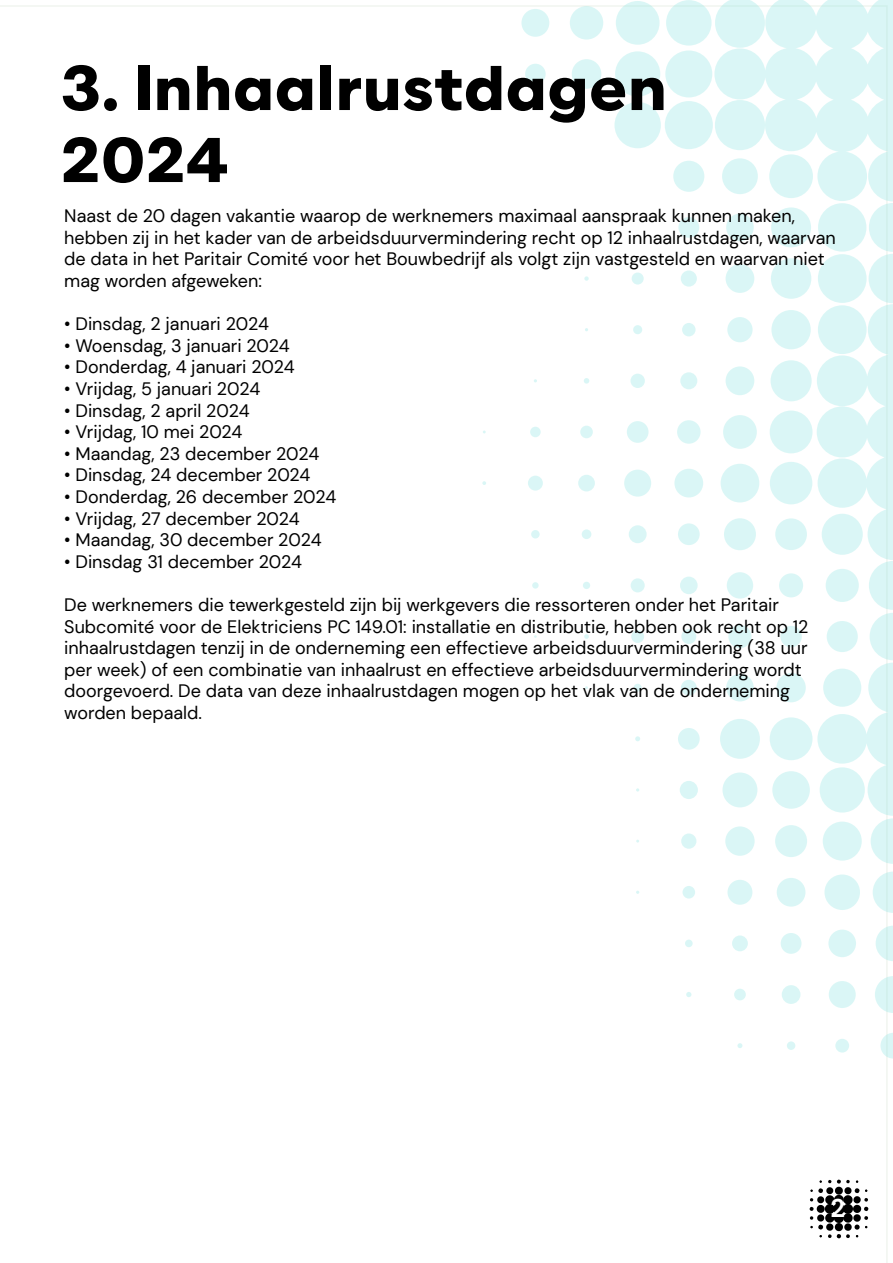
<style>
.page{position:relative;width:893px;height:1263px;background:#fff}
.page>*{position:absolute;margin:0;border:0;box-sizing:border-box;transform-origin:0 0}
.t1{font:700 60px/72px "Alas Trial";color:#000}
.t2{font:700 25.5px "DM Sans";color:#fff}
.t3{font:18px/21.6px "DM Sans";color:#000}
</style>
<div class="page">
<div style="left:633px;top:325px;width:9px;height:9px;background:#daf6f6;border-radius:50%"></div>
<div style="left:682px;top:323px;width:14px;height:13px;background:#daf6f6;border-radius:50%"></div>
<div style="left:680px;top:577px;width:18px;height:17px;background:#daf6f6;border-radius:50%"></div>
<div style="left:631px;top:578px;width:14px;height:14px;background:#daf6f6;border-radius:50%"></div>
<svg style="left:584px;top:378px;width:5px;height:6px"></svg>
<div style="left:532px;top:582px;width:7px;height:7px;background:#daf6f6;border-radius:50%"></div>
<svg style="left:584px;top:634px;width:5px;height:5px"></svg>
<div style="left:583px;top:582px;width:7px;height:7px;background:#daf6f6;border-radius:50%"></div>
<div style="left:681px;top:680px;width:16px;height:16px;background:#daf6f6;border-radius:50%"></div>
<div style="left:678px;top:523px;width:22px;height:22px;background:#daf6f6;border-radius:50%"></div>
<div style="left:634px;top:684px;width:8px;height:8px;background:#daf6f6;border-radius:50%"></div>
<div style="left:631px;top:630px;width:13px;height:13px;background:#daf6f6;border-radius:50%"></div>
<div style="left:681px;top:629px;width:15px;height:15px;background:#daf6f6;border-radius:50%"></div>
<div style="left:580px;top:426px;width:13px;height:12px;background:#daf6f6;border-radius:50%"></div>
<div style="left:677px;top:420px;width:24px;height:24px;background:#daf6f6;border-radius:50%"></div>
<div style="left:530px;top:427px;width:11px;height:10px;background:#daf6f6;border-radius:50%"></div>
<div style="left:627px;top:421px;width:21px;height:22px;background:#daf6f6;border-radius:50%"></div>
<div style="left:680px;top:372px;width:17px;height:17px;background:#daf6f6;border-radius:50%"></div>
<div style="left:630px;top:374px;width:15px;height:14px;background:#daf6f6;border-radius:50%"></div>
<div style="left:629px;top:525px;width:18px;height:18px;background:#daf6f6;border-radius:50%"></div>
<div style="left:674px;top:469px;width:29px;height:28px;background:#daf6f6;border-radius:50%"></div>
<div style="left:582px;top:529px;width:9px;height:10px;background:#daf6f6;border-radius:50%"></div>
<div style="left:531px;top:530px;width:9px;height:8px;background:#daf6f6;border-radius:50%"></div>
<svg style="left:482px;top:481px;width:4px;height:4px"></svg>
<div style="left:528px;top:476px;width:15px;height:15px;background:#daf6f6;border-radius:50%"></div>
<div style="left:578px;top:475px;width:17px;height:16px;background:#daf6f6;border-radius:50%"></div>
<div style="left:624px;top:470px;width:27px;height:27px;background:#daf6f6;border-radius:50%"></div>
<svg style="left:875px;top:976px;width:18px;height:37px"></svg>
<div style="left:829px;top:981px;width:27px;height:27px;background:#daf6f6;border-radius:50%"></div>
<div style="left:835px;top:1039px;width:14px;height:13px;background:#daf6f6;border-radius:50%"></div>
<div style="left:782px;top:985px;width:18px;height:19px;background:#daf6f6;border-radius:50%"></div>
<svg style="left:686px;top:992px;width:5px;height:5px"></svg>
<div style="left:734px;top:989px;width:12px;height:11px;background:#daf6f6;border-radius:50%"></div>
<svg style="left:876px;top:926px;width:17px;height:35px"></svg>
<div style="left:828px;top:929px;width:28px;height:28px;background:#daf6f6;border-radius:50%"></div>
<div style="left:781px;top:933px;width:20px;height:21px;background:#daf6f6;border-radius:50%"></div>
<div style="left:685px;top:939px;width:8px;height:8px;background:#daf6f6;border-radius:50%"></div>
<div style="left:732px;top:935px;width:16px;height:16px;background:#daf6f6;border-radius:50%"></div>
<svg style="left:737px;top:1043px;width:5px;height:5px"></svg>
<div style="left:787px;top:1041px;width:8px;height:9px;background:#daf6f6;border-radius:50%"></div>
<div style="left:682px;top:886px;width:13px;height:12px;background:#daf6f6;border-radius:50%"></div>
<div style="left:673px;top:161px;width:31px;height:31px;background:#daf6f6;border-radius:50%"></div>
<div style="left:614px;top:102px;width:47px;height:46px;background:#daf6f6;border-radius:50%"></div>
<div style="left:665px;top:50px;width:47px;height:47px;background:#daf6f6;border-radius:50%"></div>
<div style="left:615px;top:51px;width:45px;height:46px;background:#daf6f6;border-radius:50%"></div>
<div style="left:666px;top:0;width:46px;height:46px;background:#daf6f6;border-radius:50%"></div>
<div style="left:525px;top:64px;width:21px;height:20px;background:#daf6f6;border-radius:50%"></div>
<div style="left:572px;top:59px;width:29px;height:30px;background:#daf6f6;border-radius:50%"></div>
<div style="left:616px;top:1px;width:43px;height:44px;background:#daf6f6;border-radius:50%"></div>
<div style="left:570px;top:6px;width:33px;height:34px;background:#daf6f6;border-radius:50%"></div>
<div style="left:521px;top:9px;width:28px;height:28px;background:#daf6f6;border-radius:50%"></div>
<div style="left:665px;top:101px;width:48px;height:48px;background:#daf6f6;border-radius:50%"></div>
<svg style="left:880px;top:1033px;width:13px;height:25px"></svg>
<svg style="left:584px;top:276px;width:5px;height:5px"></svg>
<div style="left:681px;top:270px;width:16px;height:17px;background:#daf6f6;border-radius:50%"></div>
<div style="left:678px;top:217px;width:21px;height:21px;background:#daf6f6;border-radius:50%"></div>
<div style="left:681px;top:833px;width:15px;height:16px;background:#daf6f6;border-radius:50%"></div>
<svg style="left:635px;top:736px;width:5px;height:5px"></svg>
<div style="left:680px;top:781px;width:18px;height:18px;background:#daf6f6;border-radius:50%"></div>
<div style="left:632px;top:273px;width:12px;height:12px;background:#daf6f6;border-radius:50%"></div>
<svg style="left:714px;top:0;width:179px;height:913px"></svg>
<div style="left:678px;top:728px;width:22px;height:22px;background:#daf6f6;border-radius:50%"></div>
<svg style="left:809px;top:1179px;width:60px;height:59px"></svg>
<p class="t1" style="left:61px;top:57px;width:608px">3. Inhaalrustdagen<br>2024</p>
<p class="t3" style="left:64px;top:205px;width:773px">Naast de 20 dagen vakantie waarop de werknemers maximaal aanspraak kunnen maken, hebben zij in het kader van de arbeidsduurvermindering recht op 12 inhaalrustdagen, waarvan de data in het Paritair Comité voor het Bouwbedrijf als volgt zijn vastgesteld en waarvan niet mag worden afgeweken:</p>
<p class="t3" style="left:64px;top:313px;width:206px">• Dinsdag, 2 januari 2024</p>
<p class="t3" style="left:64px;top:335px;width:227px">• Woensdag, 3 januari 2024</p>
<p class="t3" style="left:64px;top:356px;width:232px">• Donderdag, 4 januari 2024</p>
<p class="t3" style="left:64px;top:378px;width:197px">• Vrijdag, 5 januari 2024</p>
<p class="t3" style="left:64px;top:399px;width:187px">• Dinsdag, 2 april 2024</p>
<p class="t3" style="left:64px;top:421px;width:180px">• Vrijdag, 10 mei 2024</p>
<p class="t3" style="left:64px;top:443px;width:257px">• Maandag, 23 december 2024</p>
<p class="t3" style="left:64px;top:464px;width:248px">• Dinsdag, 24 december 2024</p>
<p class="t3" style="left:64px;top:486px;width:274px">• Donderdag, 26 december 2024</p>
<p class="t3" style="left:64px;top:507px;width:237px">• Vrijdag, 27 december 2024</p>
<p class="t3" style="left:64px;top:529px;width:259px">• Maandag, 30 december 2024</p>
<p class="t3" style="left:64px;top:551px;width:239px">• Dinsdag 31 december 2024</p>
<p class="t3" style="left:64px;top:594px;width:746px">De werknemers die tewerkgesteld zijn bij werkgevers die ressorteren onder het Paritair Subcomité voor de Elektriciens PC 149.01: installatie en distributie, hebben ook recht op 12 inhaalrustdagen tenzij in de onderneming een effectieve arbeidsduurvermindering (38 uur per week) of een combinatie van inhaalrust en effectieve arbeidsduurvermindering wordt doorgevoerd. De data van deze inhaalrustdagen mogen op het vlak van de onderneming worden bepaald.</p>
<p class="t2" style="left:830px;top:1192px;width:16px">2</p>
</div>
